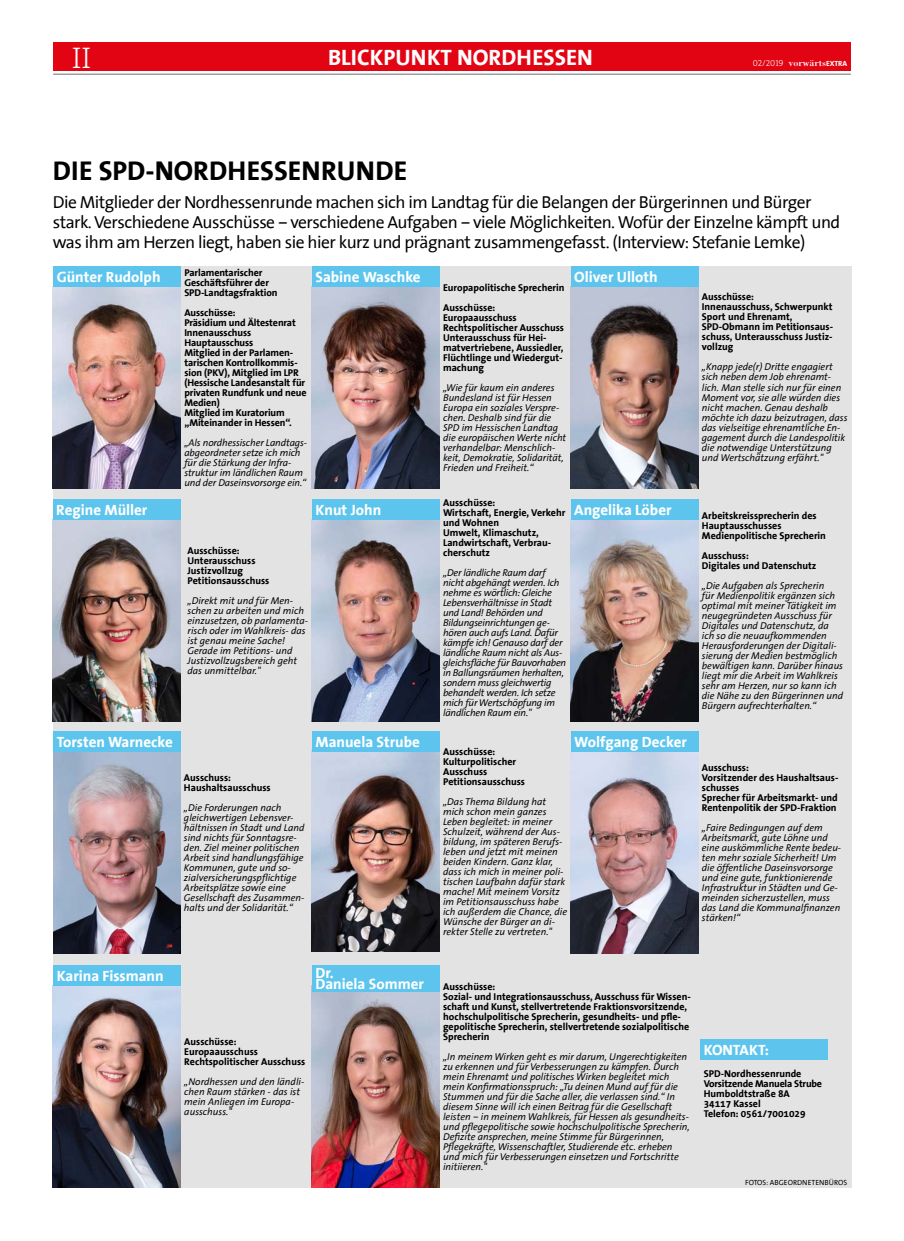
<style>
.page{position:relative;width:904px;height:1241px;background:#fff}
.page>*{position:absolute;margin:0;border:0;box-sizing:border-box;transform-origin:0 0}
.t1{font:30px "The Serif Light Caps";color:#fff}
.t2{font:700 27.5px "The Sans Office";color:#000}
.t3{font:700 22.5px "The Sans Office";color:#fff}
.t4{font:17.5px/20px "The Sans Office";letter-spacing:-.03em;color:#000}
.t5{font:700 15px/11.2px "The Sans Office";color:#fff}
.t6{font:italic 10px/10px "The Sans Office";color:#000}
.t7{font:700 10px/10px "The Sans Office";color:#000}
.t8{font:italic 10px/10px "The Sans Office";letter-spacing:-.02em;color:#000}
.t9{font:10px "Bodoni LT";color:#fff}
.t10{font:7.5px "The Sans Office";color:#000}
.s1{font-family:"The Serif Light Caps";font-size:8.75px}
.s2{font-family:"The Sans Office";font-weight:700;font-size:7.5px}
</style>
<div class="page">
<div style="left:53px;top:266px;width:798px;height:921px;background:#e3e3e3"></div>
<div style="left:53px;top:42px;width:797px;height:29px;background:#e30413"></div>
<hr style="left:53px;top:74px;width:797px;height:1px;background:#6f6f6f">
<img style="left:53px;top:286px;width:127px;height:202px">
<img style="left:53px;top:985px;width:127px;height:202px">
<img style="left:53px;top:519px;width:127px;height:202px">
<img style="left:53px;top:751px;width:128px;height:202px">
<img style="left:312px;top:519px;width:127px;height:202px">
<img style="left:312px;top:751px;width:127px;height:200px">
<img style="left:570px;top:286px;width:128px;height:202px">
<img style="left:312px;top:286px;width:127px;height:202px">
<img style="left:570px;top:751px;width:128px;height:202px">
<img style="left:312px;top:991px;width:127px;height:196px">
<img style="left:570px;top:519px;width:128px;height:202px">
<div style="left:53px;top:266px;width:128px;height:20px;background:#5dc5ed"></div>
<div style="left:570px;top:499px;width:128px;height:20px;background:#5dc5ed"></div>
<div style="left:53px;top:964px;width:128px;height:21px;background:#5dc5ed"></div>
<div style="left:570px;top:266px;width:128px;height:20px;background:#5dc5ed"></div>
<div style="left:312px;top:964px;width:127px;height:27px;background:#5dc5ed"></div>
<div style="left:53px;top:499px;width:127px;height:20px;background:#5dc5ed"></div>
<div style="left:53px;top:731px;width:128px;height:20px;background:#5dc5ed"></div>
<div style="left:312px;top:266px;width:127px;height:20px;background:#5dc5ed"></div>
<div style="left:312px;top:499px;width:127px;height:20px;background:#5dc5ed"></div>
<div style="left:312px;top:731px;width:127px;height:20px;background:#5dc5ed"></div>
<div style="left:570px;top:731px;width:128px;height:20px;background:#5dc5ed"></div>
<div style="left:700px;top:1039px;width:127px;height:20px;background:#5dc5ed"></div>
<h1 class="t1" style="left:72px;top:39px;width:20px">II</h1>
<h3 class="t3" style="left:328px;top:46px;width:266px">BLICKPUNKT NORDHESSEN</h3>
<p class="t9" style="left:752px;top:57px;width:96px"><span class="s1">02/2019</span> vorwärts<span class="s2">EXTRA</span></p>
<h2 class="t2" style="left:53px;top:156px;width:139px">Die SPD-Nordhessenrunde</h2>
<p class="t4" style="left:53px;top:193px;width:789px">Die Mitglieder der Nordhessenrunde machen sich im Landtag für die Belangen der Bürgerinnen und Bürger stark. Verschiedene Ausschüsse – verschiedene Aufgaben – viele Möglichkeiten. Wofür der Einzelne kämpft und was ihm am Herzen liegt, haben sie hier kurz und prägnant zusammengefasst. (Interview: Stefanie Lemke)</p>
<h3 class="t5" style="left:57px;top:271px;width:105px">Günter Rudolph</h3>
<p class="t7" style="left:184px;top:268px;width:95px">Parlamentarischer<br>Geschäftsführer der<br>SPD-Landtagsfraktion</p>
<p class="t7" style="left:184px;top:308px;width:124px">Ausschüsse:<br>Präsidium und Ältestenrat<br>Innenausschuss<br>Hauptausschuss<br>Mitglied in der Parlamen&shy;tarischen Kontrollkommis&shy;sion (PKV), Mitglied im LPR (Hessische Landesanstalt für privaten Rundfunk und neue<br>Medien)<br>Mitglied im Kuratorium „Miteinander in Hessen“.</p>
<p class="t6" style="left:184px;top:438px;width:124px">„Als nordhessischer Landtags&shy;abgeordneter setze ich mich für die Stärkung der Infra&shy;struktur im ländlichen Raum und der Daseinsvorsorge ein.“</p>
<h3 class="t5" style="left:574px;top:271px;width:85px">Oliver Ulloth</h3>
<h3 class="t5" style="left:315px;top:271px;width:107px">Sabine Waschke</h3>
<p class="t7" style="left:443px;top:278px;width:123px;line-height:20px">Europapolitische Sprecherin<br>Ausschüsse:</p>
<p class="t7" style="left:443px;top:313px;width:122px">Europaausschuss<br>Rechtspolitischer Ausschuss<br>Unterausschuss für Hei&shy;matvertriebene, Aussiedler,<br>Flüchtlinge und Wiedergut&shy;machung</p>
<p class="t6" style="left:443px;top:383px;width:125px">„Wie für kaum ein anderes<br>Bundesland ist für Hessen<br>Europa ein soziales Verspre&shy;chen. Deshalb sind für die<br>SPD im Hessischen Landtag die europäischen Werte nicht verhandelbar: Menschlich&shy;keit, Demokratie, Solidarität,<br>Frieden und Freiheit.“</p>
<p class="t7" style="left:702px;top:292px;width:133px">Ausschüsse:<br>Innenausschuss, Schwerpunkt<br>Sport und Ehrenamt,<br>SPD-Obmann im Petitionsaus&shy;schuss, Unterausschuss Justiz&shy;vollzug</p>
<p class="t6" style="left:702px;top:362px;width:147px">„Knapp jede(r) Dritte engagiert sich neben dem Job ehrenamt&shy;lich. Man stelle sich nur für einen<br>Moment vor, sie alle würden dies nicht machen. Genau deshalb möchte ich dazu beizutragen, dass das vielseitige ehrenamtliche En&shy;gagement durch die Landespolitik die notwendige Unterstützung und Wertschätzung erfährt."</p>
<h3 class="t5" style="left:56px;top:504px;width:93px">Regine Müller</h3>
<h3 class="t5" style="left:57px;top:736px;width:118px">Torsten Warnecke</h3>
<p class="t7" style="left:187px;top:546px;width:83px">Ausschüsse:<br>Unterausschuss<br>Justizvollzug<br>Petitionsausschuss</p>
<p class="t6" style="left:187px;top:596px;width:122px">„Direkt mit und für Men&shy;schen zu arbeiten und mich einzusetzen, ob parlamenta&shy;risch oder im Wahlkreis- das ist genau meine Sache!<br>Gerade im Petitions- und<br>Justizvollzugsbereich geht das unmittelbar."</p>
<p class="t7" style="left:184px;top:773px;width:88px">Ausschuss:<br>Haushaltsausschuss</p>
<p class="t6" style="left:184px;top:803px;width:122px">„Die Forderungen nach gleichwertigen Lebensver&shy;hältnissen in Stadt und Land sind nichts für Sonntagsre&shy;den. Ziel meiner politischen<br>Arbeit sind handlungsfähige<br>Kommunen, gute und so&shy;zialversicherungspflichtige<br>Arbeitsplätze sowie eine<br>Gesellschaft des Zusammen&shy;halts und der Solidarität.“</p>
<h3 class="t5" style="left:315px;top:504px;width:67px">Knut John</h3>
<p class="t7" style="left:443px;top:498px;width:124px">Ausschüsse:<br>Wirtschaft, Energie, Verkehr und Wohnen<br>Umwelt, Klimaschutz,<br>Landwirtschaft, Verbrau&shy;cherschutz</p>
<p class="t8" style="left:443px;top:568px;width:125px">„Der ländliche Raum darf nicht abgehängt werden. Ich nehme es wörtlich: Gleiche<br>Lebensverhältnisse in Stadt und Land! Behörden und<br>Bildungseinrichtungen ge&shy;hören auch aufs Land. Dafür kämpfe ich! Genauso darf der ländliche Raum nicht als Aus&shy;gleichsfläche für Bauvorhaben in Ballungsräumen herhalten, sondern muss gleichwertig behandelt werden. Ich setze mich für Wertschöpfung im ländlichen Raum ein."</p>
<h3 class="t5" style="left:574px;top:504px;width:99px">Angelika Löber</h3>
<h3 class="t5" style="left:315px;top:736px;width:106px">Manuela Strube</h3>
<h3 class="t5" style="left:574px;top:736px;width:114px">Wolfgang Decker</h3>
<p class="t7" style="left:443px;top:746px;width:83px">Ausschüsse:<br>Kulturpolitischer<br>Ausschuss<br>Petitionsausschuss</p>
<p class="t6" style="left:443px;top:796px;width:125px">„Das Thema Bildung hat mich schon mein ganzes<br>Leben begleitet: in meiner<br>Schulzeit, während der Aus&shy;bildung, im späteren Berufs&shy;leben und jetzt mit meinen beiden Kindern. Ganz klar, dass ich mich in meiner poli&shy;tischen Laufbahn dafür stark mache! Mit meinem Vorsitz im Petitionsausschuss habe ich außerdem die Chance, die<br>Wünsche der Bürger an di&shy;rekter Stelle zu vertreten."</p>
<p class="t7" style="left:702px;top:511px;width:126px">Arbeitskreissprecherin des<br>Hauptausschusses<br>Medienpolitische Sprecherin</p>
<p class="t7" style="left:702px;top:551px;width:116px">Ausschuss:<br>Digitales und Datenschutz</p>
<p class="t6" style="left:702px;top:581px;width:143px">„Die Aufgaben als Sprecherin<br>für Medienpolitik ergänzen sich optimal mit meiner Tätigkeit im neugegründeten Ausschuss für<br>Digitales und Datenschutz, da ich so die neuaufkommenden<br>Herausforderungen der Digitali&shy;sierung der Medien bestmöglich bewältigen kann. Darüber hinaus liegt mir die Arbeit im Wahlkreis sehr am Herzen, nur so kann ich die Nähe zu den Bürgerinnen und<br>Bürgern aufrechterhalten.“</p>
<p class="t7" style="left:702px;top:763px;width:138px">Ausschuss:<br>Vorsitzender des Haushaltsaus&shy;schusses<br>Sprecher für Arbeitsmarkt- und<br>Rentenpolitik der SPD-Fraktion</p>
<p class="t6" style="left:702px;top:823px;width:141px">„Faire Bedingungen auf dem<br>Arbeitsmarkt, gute Löhne und eine auskömmliche Rente bedeu&shy;ten mehr soziale Sicherheit! Um die öffentliche Daseinsvorsorge und eine gute, funktionierende<br>Infrastruktur in Städten und Ge&shy;meinden sicherzustellen, muss das Land die Kommunalfinanzen stärken!“</p>
<h3 class="t5" style="left:57px;top:970px;width:109px">Karina Fissmann</h3>
<h3 class="t5" style="left:315px;top:967px;width:110px">Dr.<br>Daniela Sommer</h3>
<p class="t7" style="left:184px;top:1036px;width:122px">Ausschüsse:<br>Europaausschuss<br>Rechtspolitischer Ausschuss</p>
<p class="t6" style="left:184px;top:1076px;width:121px">„Nordhessen und den ländli&shy;chen Raum stärken - das ist mein Anliegen im Europa&shy;ausschuss."</p>
<p class="t7" style="left:443px;top:981px;width:249px">Ausschüsse:<br>Sozial- und Integrationsausschuss, Ausschuss für Wissen&shy;schaft und Kunst, stellvertretende Fraktionsvorsitzende, hochschulpolitische Sprecherin, gesundheits- und pfle&shy;gepolitische Sprecherin, stellvertretende sozialpolitische Sprecherin</p>
<p class="t6" style="left:443px;top:1051px;width:248px">„In meinem Wirken geht es mir darum, Ungerechtigkeiten zu erkennen und für Verbesserungen zu kämpfen. Durch mein Ehrenamt und politisches Wirken begleitet mich mein Konfirmationsspruch: „Tu deinen Mund auf für die Stummen und für die Sache aller, die verlassen sind.“ In diesem Sinne will ich einen Beitrag für die Gesellschaft leisten – in meinem Wahlkreis, für Hessen als gesundheits&shy;und pflegepolitische sowie hochschulpolitische Sprecherin, Defizite ansprechen, meine Stimme für Bürgerinnen, Pflegekräfte, Wissenschaftler, Studierende etc. erheben und mich für Verbesserungen einsetzen und Fortschritte initiieren."</p>
<h3 class="t5" style="left:703px;top:1044px;width:67px">KONTAKT:</h3>
<p class="t7" style="left:703px;top:1069px;width:120px">SPD-Nordhessenrunde<br>Vorsitzende Manuela Strube<br>Humboldtstraße 8A<br>34117 Kassel<br>Telefon: 0561/7001029</p>
<p class="t10" style="left:745px;top:1178px;width:9px">Fotos</p>
<p class="t10" style="left:766px;top:1178px;width:23px">: Abgeordnetenb</p>
<p class="t10" style="left:828px;top:1178px;width:11px">üros</p>
</div>
